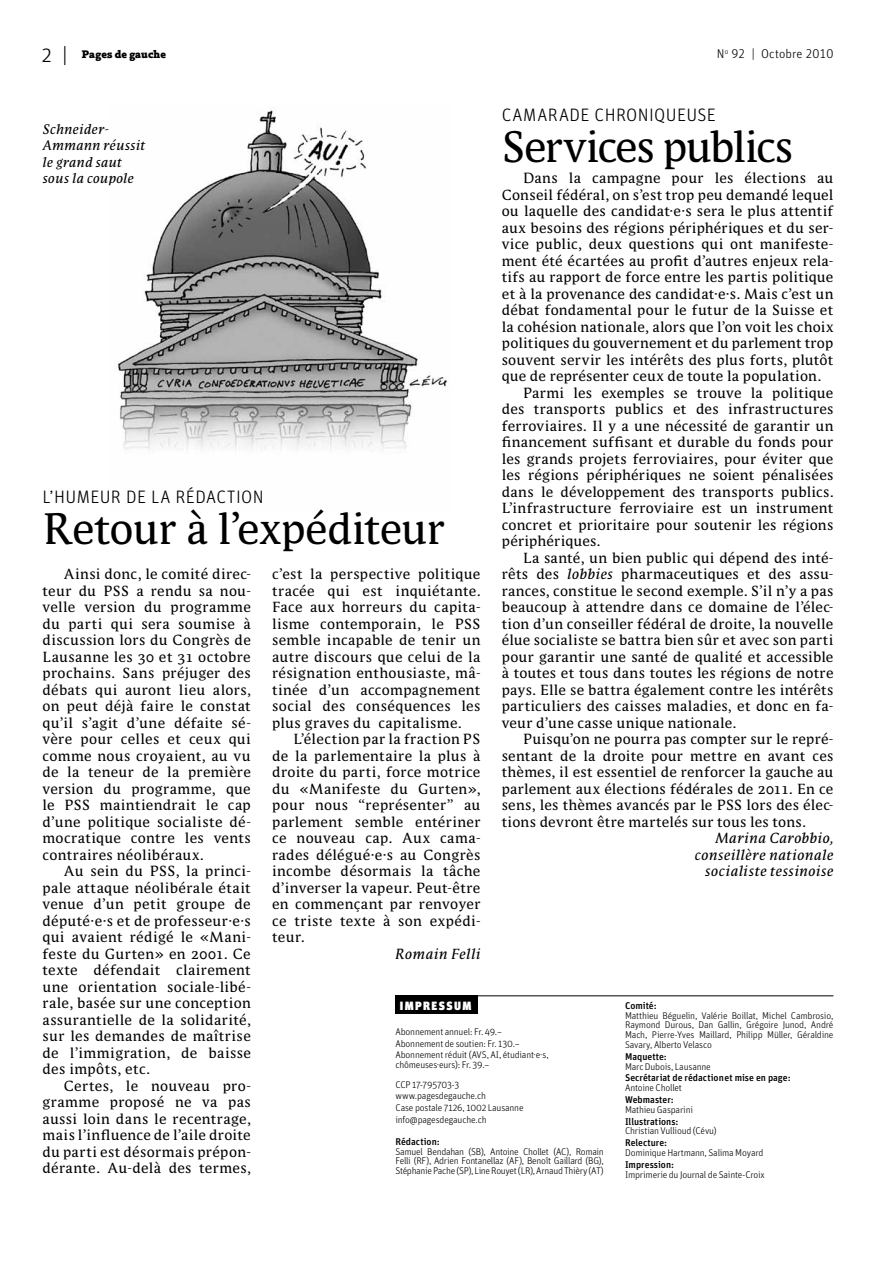
<style>
.page{position:relative;width:893px;height:1263px;background:#fff}
.page>*{position:absolute;margin:0;border:0;box-sizing:border-box;transform-origin:0 0}
.t1{font:40.5px "Parable";letter-spacing:-.035em;color:#000}
.t2{font:300 21px "Unit";color:#000}
.t3{font:18px "Unit Light Alternate";letter-spacing:.02em;color:#000}
.t4{font:13.5px/16.5px "Parable";letter-spacing:.015em;color:#000;text-align:justify}
.t5{font:italic 13.5px/16.5px "Parable";letter-spacing:.02em;color:#000;text-align:right}
.t6{font:italic 12.75px/16.5px "Parable";letter-spacing:.01em;color:#000}
.t7{font:12.75px "Unit Light LF";letter-spacing:.01em;color:#000}
.t8{font:700 12px "Silica";letter-spacing:.01em;color:#000}
.t9{font:12px "Unit Ultra Alternate";letter-spacing:.115em;color:#fff}
.t10{font:300 9.75px/9.8px "Unit";letter-spacing:-.02em;color:#000}
.t11{font:500 9.75px "Unit";color:#000}
.s1{font-style:italic}
</style>
<div class="page">
<img style="left:117px;top:109px;width:330px;height:342px">
<hr style="left:395px;top:995px;width:438px;height:1px;background:#000">
<div style="left:395px;top:996px;width:82px;height:18px;background:#000"></div>
<h2 class="t2" style="left:42px;top:41px;width:27px">2 |</h2>
<p class="t7" style="left:717px;top:46px;width:118px">N<sup>o</sup> 92 | Octobre 2010</p>
<p class="t8" style="left:82px;top:47px;width:86px">Pages de gauche</p>
<h3 class="t3" style="left:502px;top:103px;width:12px">CAMA</h3>
<h3 class="t3" style="left:548px;top:103px;width:22px">RADE</h3>
<h3 class="t3" style="left:595px;top:103px;width:82px">CHRONIQUEUSE</h3>
<p class="t6" style="left:43px;top:121px;width:104px">Schneider-<br>Ammann réussit le grand saut sous la coupole</p>
<h1 class="t1" style="left:502px;top:120px;width:293px">Services publics</h1>
<p class="t4" style="left:523px;top:170px;width:312px">Dans la campagne pour les élections au</p>
<p class="t4" style="left:502px;top:186px;width:333px">Conseil fédéral, on s’est trop peu demandé lequel</p>
<p class="t4" style="left:502px;top:203px;width:333px">ou laquelle des candidat·e·s sera le plus attentif</p>
<p class="t4" style="left:502px;top:219px;width:333px">aux besoins des régions périphériques et du ser-</p>
<p class="t4" style="left:502px;top:236px;width:333px">vice public, deux questions qui ont manifeste-</p>
<p class="t4" style="left:502px;top:252px;width:333px">ment été écartées au profit d’autres enjeux rela-</p>
<p class="t4" style="left:502px;top:269px;width:333px">tifs au rapport de force entre les partis politique</p>
<p class="t4" style="left:502px;top:285px;width:333px">et à la provenance des candidat·e·s. Mais c’est un</p>
<p class="t4" style="left:502px;top:302px;width:333px">débat fondamental pour le futur de la Suisse et</p>
<p class="t4" style="left:502px;top:318px;width:333px">la cohésion nationale, alors que l’on voit les choix</p>
<p class="t4" style="left:502px;top:335px;width:333px">politiques du gouvernement et du parlement trop</p>
<p class="t4" style="left:502px;top:351px;width:333px">souvent servir les intérêts des plus forts, plutôt</p>
<p class="t4" style="left:502px;top:368px;width:321px">que de représenter ceux de toute la population.</p>
<p class="t4" style="left:523px;top:384px;width:312px">Parmi les exemples se trouve la politique</p>
<p class="t4" style="left:502px;top:401px;width:333px">des transports publics et des infrastructures</p>
<p class="t4" style="left:502px;top:417px;width:333px">ferroviaires. Il y a une nécessité de garantir un</p>
<p class="t4" style="left:502px;top:434px;width:333px">financement suffisant et durable du fonds pour</p>
<p class="t4" style="left:502px;top:450px;width:333px">les grands projets ferroviaires, pour éviter que</p>
<p class="t4" style="left:502px;top:467px;width:333px">les régions périphériques ne soient pénalisées</p>
<p class="t4" style="left:502px;top:483px;width:333px">dans le développement des transports publics.</p>
<p class="t4" style="left:502px;top:500px;width:333px">L’infrastructure ferroviaire est un instrument</p>
<p class="t4" style="left:502px;top:516px;width:333px">concret et prioritaire pour soutenir les régions</p>
<p class="t4" style="left:502px;top:533px;width:100px">périphériques.</p>
<p class="t4" style="left:523px;top:549px;width:312px">La santé, un bien public qui dépend des inté-</p>
<p class="t4" style="left:502px;top:566px;width:333px">rêts des <span class="s1">lobbies</span> pharmaceutiques et des assu-</p>
<p class="t4" style="left:502px;top:582px;width:333px">rances, constitue le second exemple. S’il n’y a pas</p>
<p class="t4" style="left:502px;top:599px;width:333px">beaucoup à attendre dans ce domaine de l’élec-</p>
<p class="t4" style="left:502px;top:615px;width:333px">tion d’un conseiller fédéral de droite, la nouvelle</p>
<p class="t4" style="left:502px;top:632px;width:333px">élue socialiste se battra bien sûr et avec son parti</p>
<p class="t4" style="left:502px;top:648px;width:333px">pour garantir une santé de qualité et accessible</p>
<p class="t4" style="left:502px;top:665px;width:333px">à toutes et tous dans toutes les régions de notre</p>
<p class="t4" style="left:502px;top:681px;width:333px">pays. Elle se battra également contre les intérêts</p>
<p class="t4" style="left:502px;top:698px;width:333px">particuliers des caisses maladies, et donc en fa-</p>
<p class="t4" style="left:502px;top:714px;width:236px">veur d’une casse unique nationale.</p>
<p class="t4" style="left:523px;top:731px;width:312px">Puisqu’on ne pourra pas compter sur le repré-</p>
<p class="t4" style="left:502px;top:747px;width:333px">sentant de la droite pour mettre en avant ces</p>
<p class="t4" style="left:502px;top:764px;width:333px">thèmes, il est essentiel de renforcer la gauche au</p>
<p class="t4" style="left:502px;top:780px;width:333px">parlement aux élections fédérales de 2011. En ce</p>
<p class="t4" style="left:502px;top:797px;width:333px">sens, les thèmes avancés par le PSS lors des élec-</p>
<p class="t4" style="left:502px;top:813px;width:305px">tions devront être martelés sur tous les tons.</p>
<p class="t5" style="left:695px;top:830px;width:140px">Marina Carobbio, conseillère nationale socialiste tessinoise</p>
<h3 class="t3" style="left:43px;top:485px;width:35px">L’HUMEU</h3>
<h3 class="t3" style="left:111px;top:485px;width:95px">R DE LA RÉDACTION</h3>
<h1 class="t1" style="left:43px;top:502px;width:404px">Retour à l’expéditeur</h1>
<p class="t4" style="left:43px;top:566px;width:210px;text-indent:21px">Ainsi donc, le comité direc&shy;teur du PSS a rendu sa nou&shy;velle version du programme du parti qui sera soumise à discussion lors du Congrès de Lausanne les 30 et 31 octobre prochains. Sans préjuger des débats qui auront lieu alors, on peut déjà faire le constat qu’il s’agit d’une défaite sé&shy;vère pour celles et ceux qui comme nous croyaient, au vu de la teneur de la première version du programme, que le PSS maintiendrait le cap d’une politique socialiste dé&shy;mocratique contre les vents contraires néolibéraux.</p>
<p class="t4" style="left:43px;top:863px;width:210px;text-indent:21px">Au sein du PSS, la princi&shy;pale attaque néolibérale était venue d’un petit groupe de député·e·s et de professeur·e·s qui avaient rédigé le «Mani&shy;feste du Gurten» en 2001. Ce texte défendait clairement une orientation sociale-libé&shy;rale, basée sur une conception assurantielle de la solidarité, sur les demandes de maîtrise de l’immigration, de baisse des impôts, etc.</p>
<p class="t4" style="left:43px;top:1077px;width:210px;text-indent:21px">Certes, le nouveau pro&shy;gramme proposé ne va pas aussi loin dans le recentrage, mais l’influence de l’aile droite du parti est désormais prépon&shy;dérante. Au-delà des termes,</p>
<p class="t4" style="left:272px;top:566px;width:210px">c’est la perspective politique tracée qui est inquiétante.<br>Face aux horreurs du capita&shy;lisme contemporain, le PSS semble incapable de tenir un autre discours que celui de la résignation enthousiaste, mâ&shy;tinée d’un accompagnement social des conséquences les plus graves du capitalisme.</p>
<p class="t4" style="left:272px;top:731px;width:210px;text-indent:21px">L’élection par la fraction PS de la parlementaire la plus à droite du parti, force motrice du «Manifeste du Gurten», pour nous “représenter” au parlement semble entériner ce nouveau cap. Aux cama&shy;rades délégué·e·s au Congrès incombe désormais la tâche d’inverser la vapeur. Peut-être en commençant par renvoyer ce triste texte à son expédi&shy;teur.</p>
<p class="t5" style="left:395px;top:945px;width:87px">Romain Felli</p>
<p class="t9" style="left:400px;top:998px;width:73px">IMPRESSUM</p>
<p class="t11" style="left:625px;top:999px;width:33px">Comité:</p>
<p class="t10" style="left:625px;top:1010px;width:210px;text-align:justify">Matthieu Béguelin, Valérie Boillat, Michel Cambrosio, Raymond Durous, Dan Gallin, Grégoire Junod, André Mach, Pierre-Yves Maillard, Philipp Müller, Géraldine Savary, Alberto Velasco</p>
<p class="t11" style="left:625px;top:1050px;width:43px">Maquette:</p>
<p class="t10" style="left:625px;top:1061px;width:87px">Marc Dubois, Lausanne</p>
<p class="t11" style="left:625px;top:1072px;width:167px">Secrétariat de rédactionet mise en page:</p>
<p class="t10" style="left:625px;top:1083px;width:58px">Antoine Chollet</p>
<p class="t11" style="left:625px;top:1093px;width:50px">Webmaster:</p>
<p class="t10" style="left:625px;top:1104px;width:69px">Mathieu Gasparini</p>
<p class="t11" style="left:625px;top:1115px;width:55px">Illustrations:</p>
<p class="t10" style="left:625px;top:1126px;width:93px">Christian Vullioud (Cévu)</p>
<p class="t11" style="left:625px;top:1137px;width:44px">Relecture:</p>
<p class="t10" style="left:625px;top:1147px;width:140px">Dominique Hartmann, Salima Moyard</p>
<p class="t11" style="left:625px;top:1158px;width:51px">Impression:</p>
<p class="t10" style="left:625px;top:1169px;width:141px">Imprimerie du Journal de Sainte-Croix</p>
<p class="t10" style="left:395px;top:1025px;width:155px;line-height:11.9px">Abonnement annuel: Fr. 49.–<br>Abonnement de soutien: Fr. 130.–<br>Abonnement réduit (AVS, AI, étudiant·e·s,</p>
<p class="t10" style="left:395px;top:1055px;width:95px;line-height:19.4px">chômeuses·eurs): Fr. 39.–<br>CCP 17-795703-3</p>
<p class="t10" style="left:395px;top:1090px;width:130px;line-height:11.9px">www.pagesdegauche.ch<br>Case postale 7126, 1002 Lausanne info@pagesdegauche.ch</p>
<p class="t11" style="left:395px;top:1135px;width:46px">Rédaction:</p>
<p class="t10" style="left:395px;top:1146px;width:210px;text-align:justify">Samuel Bendahan (SB), Antoine Chollet (AC), Romain Felli (RF), Adrien Fontanellaz (AF), Benoît Gaillard (BG), Stéphanie Pache (SP), Line Rouyet (LR), Arnaud Thièry (AT)</p>
</div>
